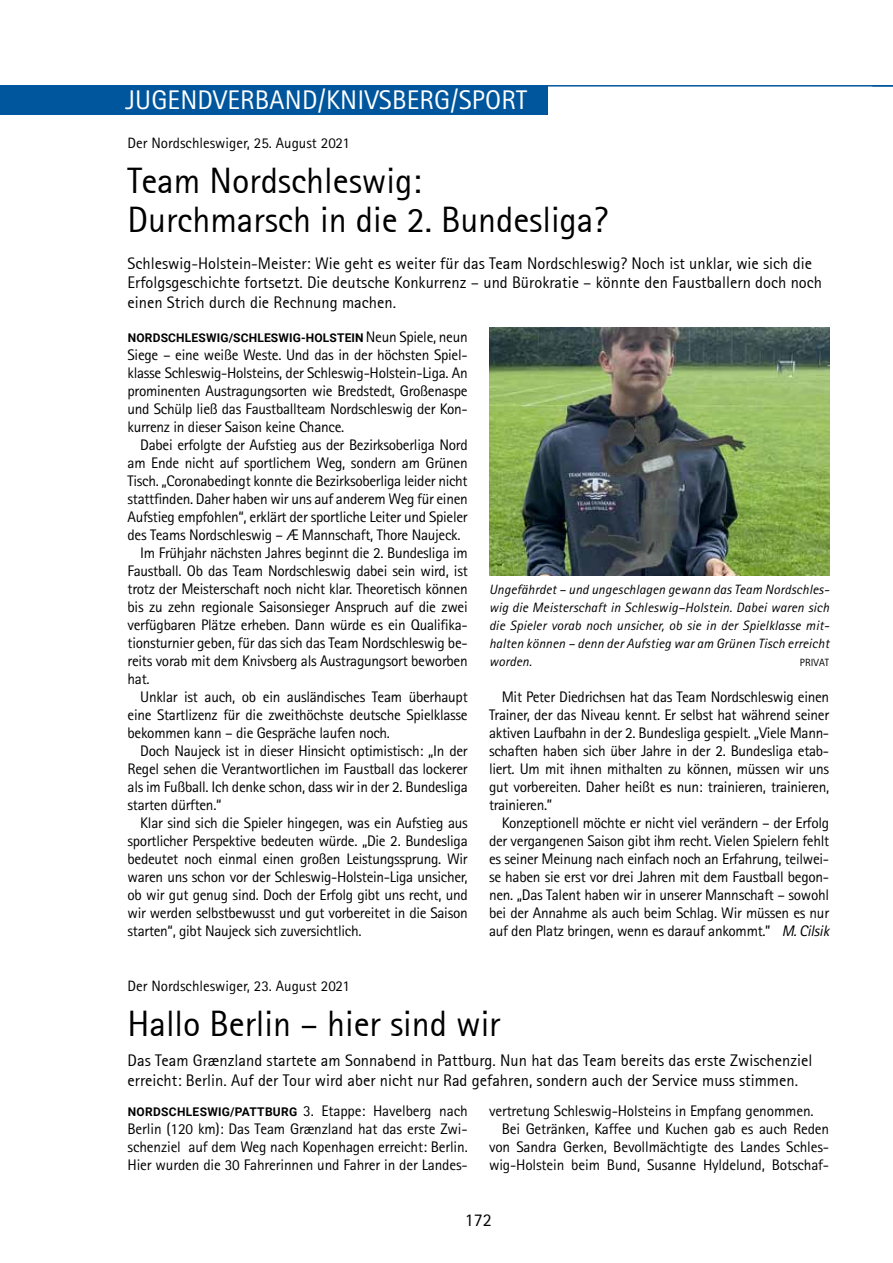
<style>
.page{position:relative;width:893px;height:1263px;background:#fff}
.page>*{position:absolute;margin:0;border:0;box-sizing:border-box;transform-origin:0 0}
.t1{font:36px/39px "Rotis Sans";letter-spacing:-.005em;color:#000}
.t2{font:27px "Rotis Sans Serif";letter-spacing:.01em;color:#fff}
.t3{font:18px "Rotis Sans Serif";color:#020203}
.t4{font:16.5px/19.5px "Rotis Sans";color:#000}
.t5{font:15.3px/18px "Rotis Sans Serif";letter-spacing:-.02em;color:#000;text-align:justify}
.t6{font:15px "Rotis Sans Serif";color:#000}
.t7{font:italic 13.5px/18px "Rotis Sans Serif";letter-spacing:.01em;color:#000;text-align:justify}
.t8{font:700 12px "Roboto";letter-spacing:.015em;color:#000}
.t9{font:10.5px "Rotis Sans Serif";letter-spacing:.01em;color:#000}
.s1{font-family:"Rotis Sans Serif";font-weight:400;font-size:15.3px}
.s2{font-style:italic}
</style>
<div class="page">
<div style="left:0;top:85px;width:547px;height:30px;background:#00569d"></div>
<hr style="left:0;top:85px;width:893px;height:2px;background:#00569d">
<img style="left:489px;top:327px;width:340px;height:248px">
<h2 class="t2" style="left:125px;top:84px;width:403px">JUGENDVERBAND/KNIVSBERG/SPORT</h2>
<p class="t6" style="left:128px;top:134px;width:224px">Der Nordschleswiger, 25. August 2021</p>
<h1 class="t1" style="left:128px;top:161px;width:482px">Team Nordschleswig:<br>Durchmarsch in die 2. Bundesliga?</h1>
<p class="t4" style="left:128px;top:253px;width:696px">Schleswig-Holstein-Meister: Wie geht es weiter für das Team Nordschleswig? Noch ist unklar, wie sich die<br>Erfolgsgeschichte fortsetzt. Die deutsche Konkurrenz – und Bürokratie – könnte den Faustballern doch noch einen Strich durch die Rechnung machen.</p>
<p class="t8" style="left:128px;top:329px;width:341px">NORDSCHLESWIG/SCHLESWIG-HOLSTEIN <span class="s1">Neun Spiele, neun</span></p>
<p class="t5" style="left:128px;top:346px;width:342px">Siege – eine weiße Weste. Und das in der höchsten Spiel&shy;klasse Schleswig-Holsteins, der Schleswig-Holstein-Liga. An prominenten Austragungsorten wie Bredstedt, Großenaspe und Schülp ließ das Faustballteam Nordschleswig der Kon&shy;kurrenz in dieser Saison keine Chance.</p>
<p class="t5" style="left:140px;top:436px;width:329px">Dabei erfolgte der Aufstieg aus der Bezirksoberliga Nord</p>
<p class="t5" style="left:128px;top:454px;width:342px">am Ende nicht auf sportlichem Weg, sondern am Grünen</p>
<p class="t5" style="left:128px;top:472px;width:342px">Tisch. „Coronabedingt konnte die Bezirksoberliga leider nicht</p>
<p class="t5" style="left:128px;top:490px;width:342px">stattfinden. Daher haben wir uns auf anderem Weg für einen</p>
<p class="t5" style="left:128px;top:508px;width:342px">Aufstieg empfohlen“, erklärt der sportliche Leiter und Spieler</p>
<p class="t5" style="left:128px;top:526px;width:335px">des Teams Nordschleswig – Æ Mannschaft, Thore Naujeck.</p>
<p class="t5" style="left:140px;top:544px;width:329px">Im Frühjahr nächsten Jahres beginnt die 2. Bundesliga im</p>
<p class="t5" style="left:128px;top:562px;width:342px">Faustball. Ob das Team Nordschleswig dabei sein wird, ist</p>
<p class="t5" style="left:128px;top:580px;width:342px">trotz der Meisterschaft noch nicht klar. Theoretisch können</p>
<p class="t5" style="left:128px;top:598px;width:342px">bis zu zehn regionale Saisonsieger Anspruch auf die zwei</p>
<p class="t5" style="left:128px;top:616px;width:342px">verfügbaren Plätze erheben. Dann würde es ein Qualifika-</p>
<p class="t5" style="left:128px;top:634px;width:342px">tionsturnier geben, für das sich das Team Nordschleswig be-</p>
<p class="t5" style="left:128px;top:652px;width:342px">reits vorab mit dem Knivsberg als Austragungsort beworben</p>
<p class="t5" style="left:128px;top:670px;width:24px">hat.</p>
<p class="t5" style="left:140px;top:688px;width:329px">Unklar ist auch, ob ein ausländisches Team überhaupt</p>
<p class="t5" style="left:128px;top:706px;width:342px">eine Startlizenz für die zweithöchste deutsche Spielklasse</p>
<p class="t5" style="left:128px;top:724px;width:264px">bekommen kann – die Gespräche laufen noch.</p>
<p class="t5" style="left:140px;top:742px;width:329px">Doch Naujeck ist in dieser Hinsicht optimistisch: „In der</p>
<p class="t5" style="left:128px;top:760px;width:342px">Regel sehen die Verantwortlichen im Faustball das lockerer</p>
<p class="t5" style="left:128px;top:778px;width:342px">als im Fußball. Ich denke schon, dass wir in der 2. Bundesliga</p>
<p class="t5" style="left:128px;top:796px;width:95px">starten dürften.“</p>
<p class="t5" style="left:140px;top:814px;width:329px">Klar sind sich die Spieler hingegen, was ein Aufstieg aus</p>
<p class="t5" style="left:128px;top:832px;width:342px">sportlicher Perspektive bedeuten würde. „Die 2. Bundesliga</p>
<p class="t5" style="left:128px;top:850px;width:342px">bedeutet noch einmal einen großen Leistungssprung. Wir</p>
<p class="t5" style="left:128px;top:868px;width:342px">waren uns schon vor der Schleswig-Holstein-Liga unsicher,</p>
<p class="t5" style="left:128px;top:886px;width:342px">ob wir gut genug sind. Doch der Erfolg gibt uns recht, und</p>
<p class="t5" style="left:128px;top:904px;width:342px">wir werden selbstbewusst und gut vorbereitet in die Saison</p>
<p class="t5" style="left:128px;top:922px;width:235px">starten“, gibt Naujeck sich zuversichtlich.</p>
<p class="t7" style="left:489px;top:581px;width:342px">Ungefährdet – und ungeschlagen gewann das Team Nordschles&shy;wig die Meisterschaft in Schleswig–Holstein. Dabei waren sich die Spieler vorab noch unsicher, ob sie in der Spielklasse mit&shy;halten können – denn der Aufstieg war am Grünen Tisch erreicht worden.</p>
<p class="t9" style="left:800px;top:656px;width:31px">PRIVAT</p>
<p class="t5" style="left:489px;top:688px;width:342px;text-indent:13px">Mit Peter Diedrichsen hat das Team Nordschleswig einen Trainer, der das Niveau kennt. Er selbst hat während seiner aktiven Laufbahn in der 2. Bundesliga gespielt. „Viele Mann&shy;schaften haben sich über Jahre in der 2. Bundesliga etab&shy;liert. Um mit ihnen mithalten zu können, müssen wir uns gut vorbereiten. Daher heißt es nun: trainieren, trainieren, trainieren.”</p>
<p class="t5" style="left:489px;top:814px;width:342px;text-indent:13px">Konzeptionell möchte er nicht viel verändern – der Erfolg der vergangenen Saison gibt ihm recht. Vielen Spielern fehlt es seiner Meinung nach einfach noch an Erfahrung, teilwei&shy;se haben sie erst vor drei Jahren mit dem Faustball begon&shy;nen. „Das Talent haben wir in unserer Mannschaft – sowohl bei der Annahme als auch beim Schlag. Wir müssen es nur auf den Platz bringen, wenn es darauf ankommt.” <span class="s2">M. Cilsik</span></p>
<p class="t6" style="left:128px;top:977px;width:224px">Der Nordschleswiger, 23. August 2021</p>
<h1 class="t1" style="left:128px;top:1004px;width:375px">Hallo Berlin – hier sind wir</h1>
<p class="t4" style="left:128px;top:1051px;width:686px">Das Team Grænzland startete am Sonnabend in Pattburg. Nun hat das Team bereits das erste Zwischenziel erreicht: Berlin. Auf der Tour wird aber nicht nur Rad gefahren, sondern auch der Service muss stimmen.</p>
<p class="t8" style="left:128px;top:1103px;width:341px">NORDSCHLESWIG/PATTBURG <span class="s1">3. Etappe: Havelberg nach</span></p>
<p class="t5" style="left:128px;top:1120px;width:342px">Berlin (120 km): Das Team Grænzland hat das erste Zwi&shy;schenziel auf dem Weg nach Kopenhagen erreicht: Berlin.<br>Hier wurden die 30 Fahrerinnen und Fahrer in der Landes-</p>
<p class="t5" style="left:489px;top:1102px;width:326px">vertretung Schleswig-Holsteins in Empfang genommen.</p>
<p class="t5" style="left:502px;top:1120px;width:329px">Bei Getränken, Kaffee und Kuchen gab es auch Reden</p>
<p class="t5" style="left:489px;top:1138px;width:342px">von Sandra Gerken, Bevollmächtigte des Landes Schles-</p>
<p class="t5" style="left:489px;top:1156px;width:342px">wig-Holstein beim Bund, Susanne Hyldelund, Botschaf-</p>
<p class="t3" style="left:465px;top:1210px;width:28px">172</p>
</div>
